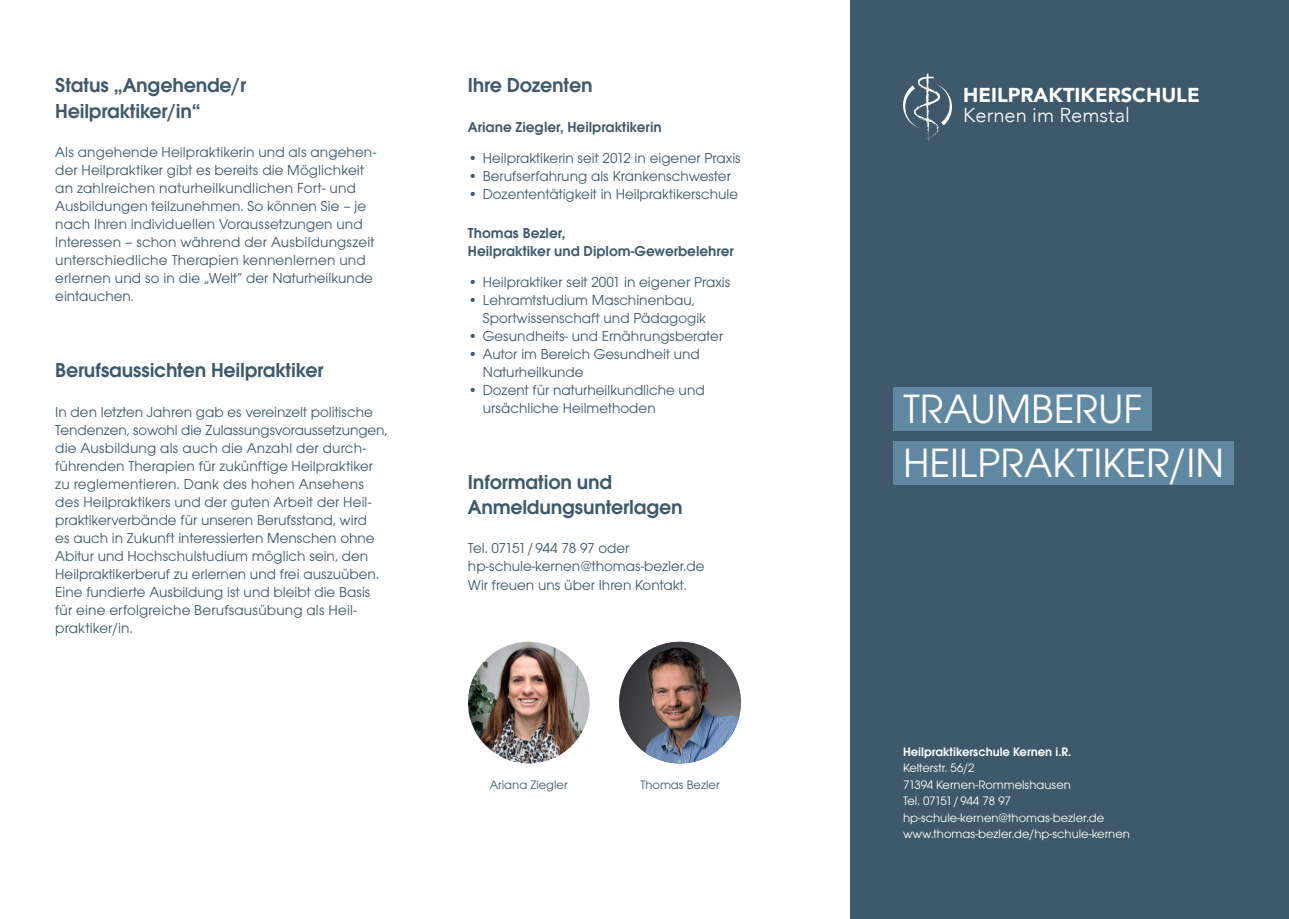
<style>
.page{position:relative;width:1289px;height:919px;background:#fff}
.page>*{position:absolute;margin:0;border:0;box-sizing:border-box;transform-origin:0 0}
.t1{font:42.6px/53.8px "Avant Garde Gothic Itc T";color:#fff}
.t2{font:600 21px/25.2px "Avant Garde Gothic Itc T";letter-spacing:-.01em;color:#3d596b}
.t3{font:900 20.1px "Avenir";color:#fff}
.t4{font:300 20.1px "Avenir";color:#fff}
.t5{font:15px/18px "Avant Garde Gothic Itc T";color:#3d596b}
.t6{font:600 15px/18px "Avant Garde Gothic Itc T";color:#3d596b}
.t7{font:12.75px/16.5px "Avant Garde Gothic Itc T";color:#fff}
.t8{font:600 12.75px "Avant Garde Gothic Itc T";color:#fff}
.t9{font:12.75px "Avant Garde Gothic Itc T";color:#3d596b}
</style>
<div class="page">
<div style="left:850px;top:0;width:438px;height:918px;background:#3d596b"></div>
<div style="left:893px;top:441px;width:340px;height:43px;background:#6088a0"></div>
<div style="left:893px;top:387px;width:259px;height:43px;background:#6088a0"></div>
<img style="left:468px;top:641px;width:121px;height:122px;border-radius:61px">
<img style="left:619px;top:641px;width:121px;height:122px;border-radius:61px">
<svg style="left:903px;top:73px;width:49px;height:68px"></svg>
<h2 class="t2" style="left:55px;top:73px;width:192px">Status „Angehende/r<br>Heilpraktiker/in“</h2>
<p class="t5" style="left:55px;top:143px;width:322px">Als angehende Heilpraktikerin und als angehen&shy;der Heilpraktiker gibt es bereits die Möglichkeit an zahlreichen naturheilkundlichen Fort- und Ausbildungen teilzunehmen. So können Sie – je nach Ihren individuellen Voraussetzungen und Interessen – schon während der Ausbildungszeit unterschiedliche Therapien kennenlernen und erlernen und so in die „Welt“ der Naturheilkunde eintauchen.</p>
<h2 class="t2" style="left:55px;top:357px;width:270px">Berufsaussichten Heilpraktiker</h2>
<p class="t5" style="left:55px;top:402px;width:334px">In den letzten Jahren gab es vereinzelt politische Tendenzen, sowohl die Zulassungsvoraussetzungen, die Ausbildung als auch die Anzahl der durch&shy;führenden Therapien für zukünftige Heilpraktiker zu reglementieren. Dank des hohen Ansehens des Heilpraktikers und der guten Arbeit der Heil&shy;praktikerverbände für unseren Berufsstand, wird<br>es auch in Zukunft interessierten Menschen ohne Abitur und Hochschulstudium möglich sein, den Heilpraktikerberuf zu erlernen und frei auszuüben.<br>Eine fundierte Ausbildung ist und bleibt die Basis für eine erfolgreiche Berufsausübung als Heil&shy;praktiker/in.</p>
<h2 class="t2" style="left:468px;top:73px;width:126px">Ihre Dozenten</h2>
<p class="t6" style="left:468px;top:118px;width:195px">Ariane Ziegler, Heilpraktikerin</p>
<p class="t5" style="left:468px;top:148px;width:274px">• Heilpraktikerin seit 2012 in eigener Praxis</p>
<p class="t5" style="left:468px;top:166px;width:264px">• Berufserfahrung als Krankenschwester</p>
<p class="t5" style="left:468px;top:184px;width:272px">• Dozententätigkeit in Heilpraktikerschule</p>
<p class="t6" style="left:468px;top:224px;width:267px">Thomas Bezler,<br>Heilpraktiker und Diplom-Gewerbelehrer</p>
<p class="t5" style="left:468px;top:272px;width:264px">• Heilpraktiker seit 2001 in eigener Praxis</p>
<p class="t5" style="left:483px;top:290px;width:225px;text-indent:-15px">• Lehramtstudium Maschinenbau,<br>Sportwissenschaft und Pädagogik</p>
<p class="t5" style="left:468px;top:326px;width:257px">• Gesundheits- und Ernährungsberater</p>
<p class="t5" style="left:483px;top:344px;width:218px;text-indent:-15px">• Autor im Bereich Gesundheit und<br>Naturheilkunde</p>
<p class="t5" style="left:483px;top:380px;width:223px;text-indent:-15px">• Dozent für naturheilkundliche und ursächliche Heilmethoden</p>
<h2 class="t2" style="left:468px;top:469px;width:216px">Information und<br>Anmeldungsunterlagen</h2>
<p class="t5" style="left:468px;top:539px;width:238px">Tel. 07151 / 944 78 97 oder hp-schule-kernen@thomas-bezler.de<br>Wir freuen uns über Ihren Kontakt.</p>
<p class="t9" style="left:490px;top:776px;width:79px">Ariana Ziegler</p>
<p class="t9" style="left:640px;top:776px;width:81px">Thomas Bezler</p>
<h3 class="t3" style="left:963px;top:77px;width:238px">HEILPRAKTIKERSCHULE</h3>
<h3 class="t4" style="left:963px;top:103px;width:168px">Kernen im Remstal</h3>
<h1 class="t1" style="left:903px;top:381px;width:322px">TRAUMBERUF<br>HEILPRAKTIKER/IN</h1>
<p class="t8" style="left:903px;top:743px;width:170px">Heilpraktikerschule Kernen i.R.</p>
<p class="t7" style="left:903px;top:759px;width:228px">Kelterstr. 56/2<br>71394 Kernen-Rommelshausen<br>Tel. 07151 / 944 78 97 hp-schule-kernen@thomas-bezler.de www.thomas-bezler.de/hp-schule-kernen</p>
</div>
